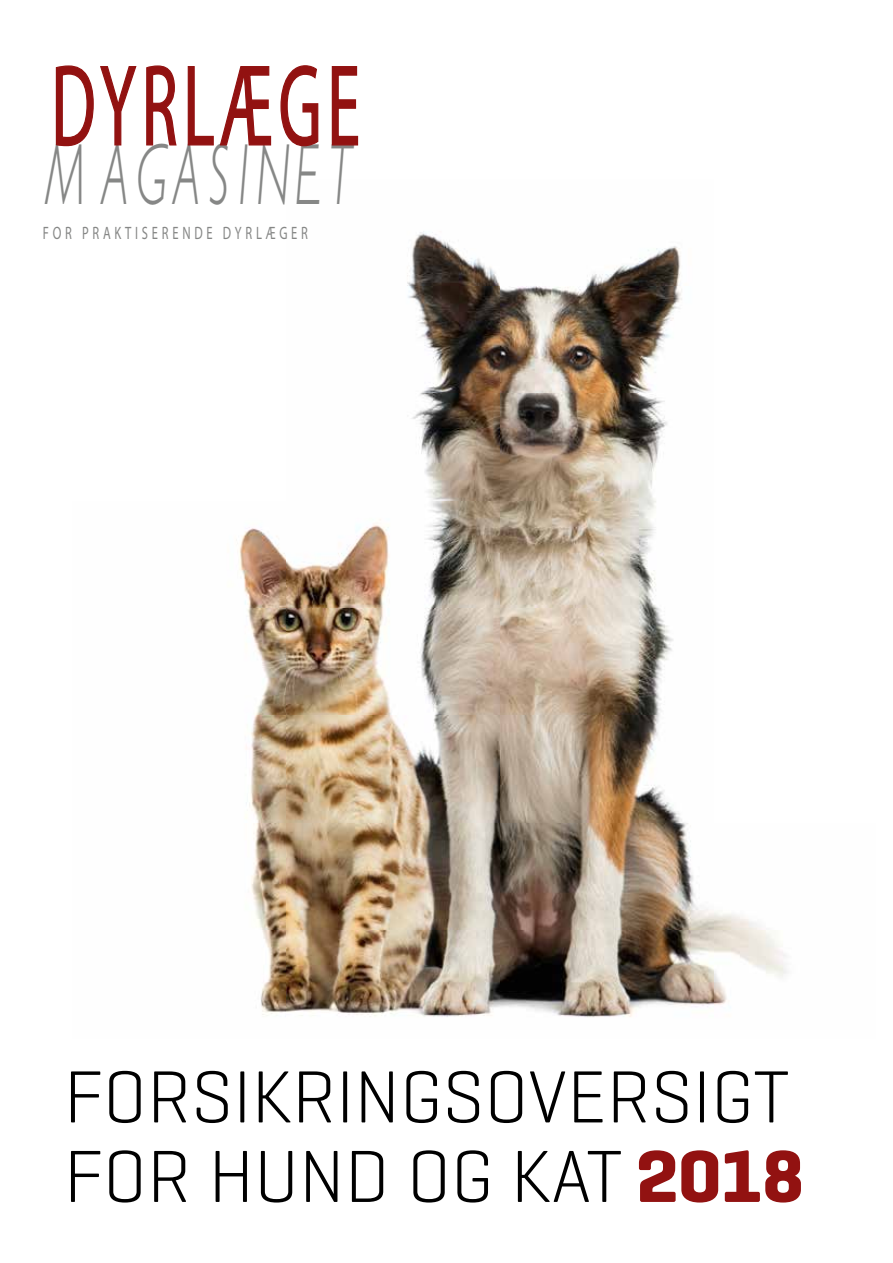
<style>
.page{position:relative;width:893px;height:1263px;background:#fff}
.page>*{position:absolute;margin:0;border:0;box-sizing:border-box;transform-origin:0 0}
.t1{font:italic 300 87.45px "Gill Sans";letter-spacing:.155em;color:#868786;scale:.57 1}
.t2{font:300 75px/79.5px "Geogrotesque";color:#000}
.t3{font:18px "Myriad";letter-spacing:.3em;color:#868786;scale:.7 1}
.s1{font-weight:700;color:#921211}
</style>
<div class="page">
<img style="left:239px;top:231px;width:548px;height:787px">
<svg style="left:55px;top:65px;width:304px;height:82px"></svg>
<p class="t1" style="left:45px;top:126px;width:538px">M AGASINET</p>
<p class="t3" style="left:43px;top:224px;width:380px">FOR PRAKTISERENDE DYRLÆGER</p>
<p class="t2" style="left:64px;top:1055px;width:742px">FORSIKRINGS OVERSIGT<br>FOR HUND OG KAT <span class="s1">2018</span></p>
</div>
